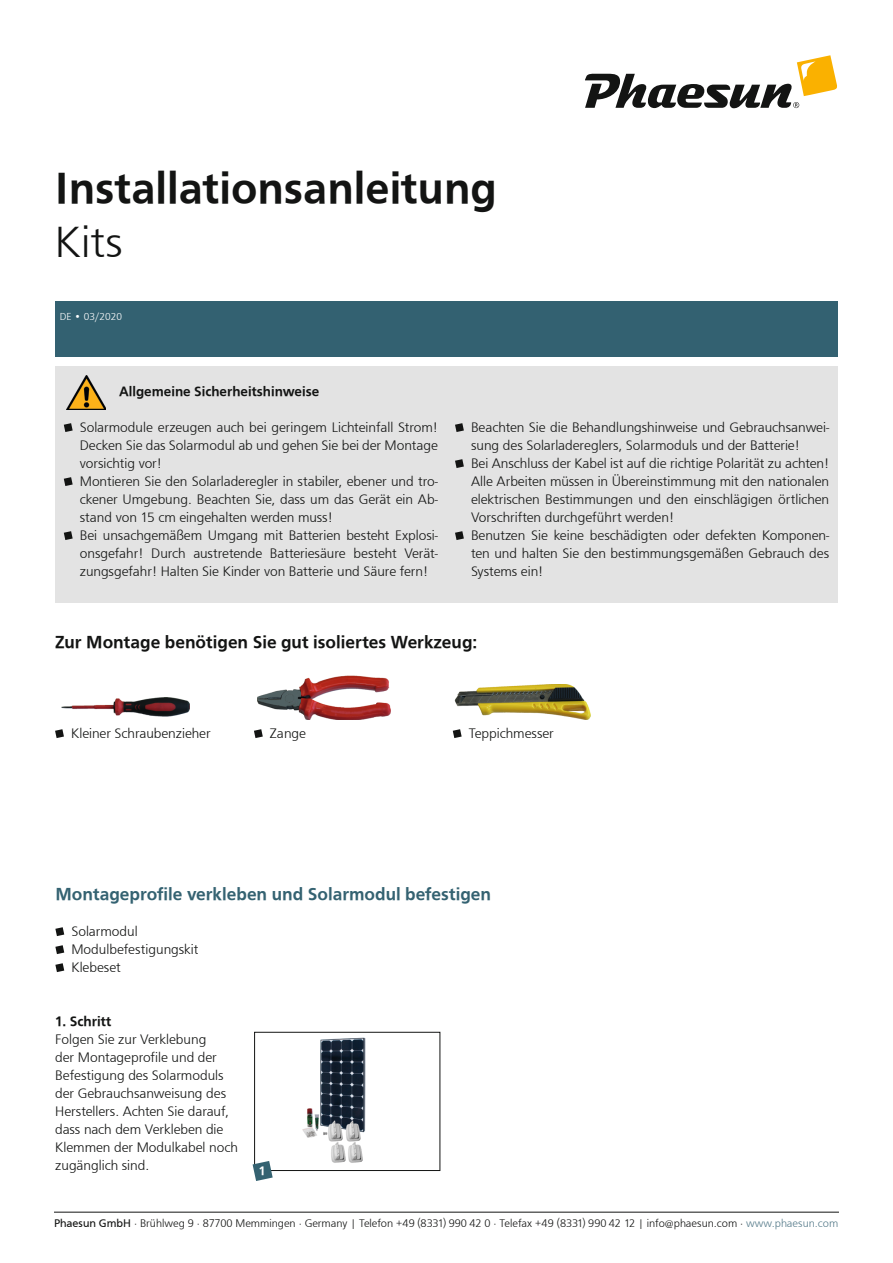
<style>
.page{position:relative;width:893px;height:1263px;background:#fff}
.page>*{position:absolute;margin:0;border:0;box-sizing:border-box;transform-origin:0 0}
.t1{font:500 45px "Front Page";color:#131413}
.t2{font:300 45px "Front Page";color:#131413}
.t3{font:500 18px "Front Page";color:#346271}
.t4{font:500 18px "Front Page";color:#131413}
.t5{font:300 14.25px/18px "Front Page";letter-spacing:-.005em;color:#131413}
.t6{font:500 14.25px "Front Page";color:#131413}
.t7{font:500 14.1px "Front Page";color:#131413}
.t8{font:500 12.75px "Front Page";color:#fff}
.t9{font:300 11.4px "Front Page";letter-spacing:-.005em;color:#131413}
.t10{font:300 10.5px "Front Page";color:#fff}
.s1{font-weight:400}
.s2{color:#567b8a}
</style>
<div class="page">
<svg style="left:585px;top:55px;width:252px;height:53px"></svg>
<div style="left:55px;top:302px;width:783px;height:55px;background:#336171"></div>
<hr style="left:54px;top:1212px;width:785px;height:1px;background:#131413">
<img style="left:302px;top:1037px;width:64px;height:126px">
<div style="left:254px;top:1032px;width:186px;height:139px;border:1px solid #131413"></div>
<svg style="left:253px;top:1161px;width:20px;height:20px"></svg>
<img style="left:454px;top:684px;width:137px;height:35px">
<img style="left:258px;top:675px;width:132px;height:44px">
<img style="left:61px;top:698px;width:128px;height:18px">
<div style="left:55px;top:366px;width:783px;height:237px;background:#e3e3e3"></div>
<svg style="left:64px;top:423px;width:9px;height:9px"></svg>
<svg style="left:64px;top:477px;width:9px;height:9px"></svg>
<svg style="left:64px;top:531px;width:9px;height:9px"></svg>
<svg style="left:455px;top:423px;width:9px;height:9px"></svg>
<svg style="left:455px;top:459px;width:9px;height:9px"></svg>
<svg style="left:455px;top:531px;width:9px;height:9px"></svg>
<img style="left:66px;top:375px;width:40px;height:35px">
<svg style="left:55px;top:729px;width:9px;height:9px"></svg>
<svg style="left:254px;top:729px;width:9px;height:9px"></svg>
<svg style="left:453px;top:729px;width:9px;height:9px"></svg>
<svg style="left:55px;top:927px;width:9px;height:9px"></svg>
<svg style="left:55px;top:945px;width:9px;height:9px"></svg>
<svg style="left:55px;top:963px;width:9px;height:9px"></svg>
<h1 class="t1" style="left:55px;top:162px;width:443px">Installationsanleitung</h1>
<h1 class="t2" style="left:55px;top:217px;width:69px">Kits</h1>
<p class="t10" style="left:60px;top:311px;width:64px">DE • 03/2020</p>
<p class="t7" style="left:119px;top:383px;width:202px">Allgemeine Sicherheitshinweise</p>
<p class="t5" style="left:80px;top:418px;width:360px">Solarmodule erzeugen auch bei geringem Lichteinfall Strom!<br>Decken Sie das Solarmodul ab und gehen Sie bei der Montage vorsichtig vor!<br>Montieren Sie den Solarladeregler in stabiler, ebener und tro&shy;ckener Umgebung. Beachten Sie, dass um das Gerät ein Ab&shy;stand von 15 cm eingehalten werden muss!<br>Bei unsachgemäßem Umgang mit Batterien besteht Explosi&shy;onsgefahr! Durch austretende Batteriesäure besteht Verät&shy;zungsgefahr! Halten Sie Kinder von Batterie und Säure fern!</p>
<p class="t5" style="left:471px;top:418px;width:360px">Beachten Sie die Behandlungshinweise und Gebrauchsanwei&shy;sung des Solarladereglers, Solarmoduls und der Batterie!<br>Bei Anschluss der Kabel ist auf die richtige Polarität zu achten!<br>Alle Arbeiten müssen in Übereinstimmung mit den nationalen elektrischen Bestimmungen und den einschlägigen örtlichen Vorschriften durchgeführt werden!<br>Benutzen Sie keine beschädigten oder defekten Komponen&shy;ten und halten Sie den bestimmungsgemäßen Gebrauch des Systems ein!</p>
<p class="t4" style="left:55px;top:632px;width:424px">Zur Montage benötigen Sie gut isoliertes Werkzeug:</p>
<p class="t5" style="left:71px;top:724px;width:141px">Kleiner Schraubenzieher</p>
<p class="t5" style="left:270px;top:724px;width:38px">Zange</p>
<p class="t5" style="left:469px;top:724px;width:87px">Teppichmesser</p>
<p class="t3" style="left:55px;top:884px;width:437px">Montageprofile verkleben und Solarmodul befestigen</p>
<p class="t5" style="left:71px;top:922px;width:129px">Solarmodul<br>Modulbefestigungskit<br>Klebeset</p>
<p class="t6" style="left:55px;top:1013px;width:58px">1. Schritt</p>
<p class="t5" style="left:55px;top:1030px;width:184px">Folgen Sie zur Verklebung<br>der Montageprofile und der<br>Befestigung des Solarmoduls der Gebrauchsanweisung des<br>Herstellers. Achten Sie darauf, dass nach dem Verkleben die<br>Klemmen der Modulkabel noch zugänglich sind.</p>
<p class="t8" style="left:259px;top:1163px;width:8px">1</p>
<p class="t9" style="left:54px;top:1217px;width:786px"><span class="s1">Phaesun GmbH</span> · Brühlweg 9 · 87700 Memmingen · Germany | Telefon +49 (8331) 990 42 0 · Telefax +49 (8331) 990 42 12 | info@phaesun.com · <span class="s2">www.phaesun.com</span></p>
</div>
